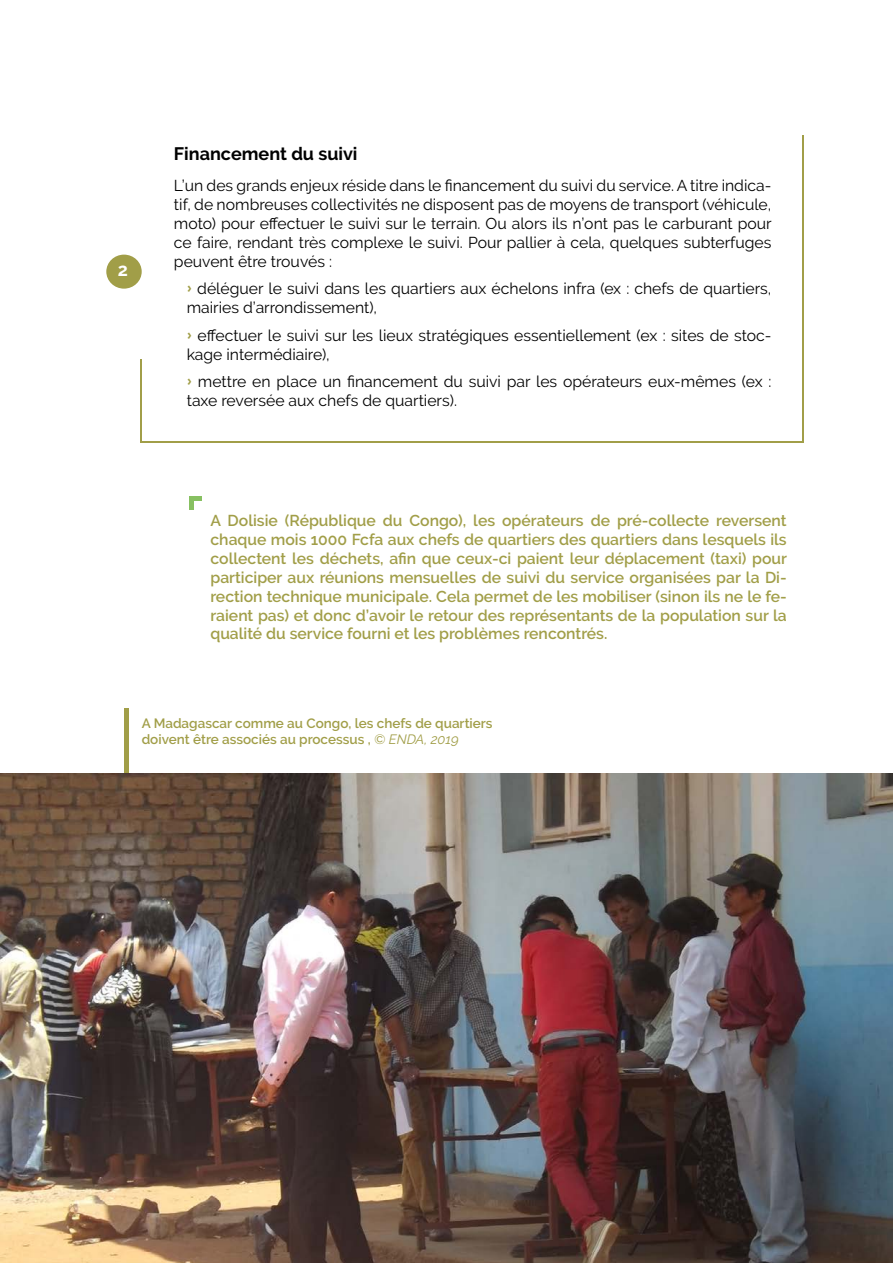
<style>
.page{position:relative;width:893px;height:1263px;background:#fff}
.page>*{position:absolute;margin:0;border:0;box-sizing:border-box;transform-origin:0 0}
.t1{font:700 18px "Raleway";color:#000}
.t2{font:700 18px "Raleway";color:#fff}
.t3{font:15.75px/18.9px "Raleway";color:#000}
.t4{font:600 15.75px/18.9px "Raleway";color:#a19e48;text-align:justify}
.t5{font:600 13.5px/16.2px "Raleway";color:#a19e48}
.s1{font-family:"Stencil";color:#a19e48}
.s2{font-weight:400;font-style:italic}
</style>
<div class="page">
<hr style="left:124px;top:708px;width:4px;height:71px;background:#a19e48">
<div style="left:106px;top:255px;width:36px;height:34px;background:#a19e48;border-radius:50%"></div>
<hr style="left:142px;top:441px;width:660px;height:1px;background:#a19e48">
<hr style="left:802px;top:135px;width:1px;height:307px;background:#a19e48">
<hr style="left:141px;top:359px;width:1px;height:83px;background:#a19e48">
<hr style="left:189px;top:497px;width:13px;height:4px;background:#87c061">
<hr style="left:189px;top:497px;width:4px;height:12px;background:#87c061">
<img style="left:0;top:774px;width:893px;height:489px">
<p class="t2" style="left:118px;top:259px;width:12px">2</p>
<p class="t1" style="left:174px;top:143px;width:185px">Financement du suivi</p>
<p class="t3" style="left:174px;top:176px;width:599px;text-align:justify">L’un des grands enjeux réside dans le financement du suivi du service. A titre indica&shy;tif, de nombreuses collectivités ne disposent pas de moyens de transport (véhicule, moto) pour effectuer le suivi sur le terrain. Ou alors ils n’ont pas le carburant pour ce faire, rendant très complexe le suivi. Pour pallier à cela, quelques subterfuges peuvent être trouvés :</p>
<p class="t3" style="left:187px;top:279px;width:586px"><span class="s1">›</span> déléguer le suivi dans les quartiers aux échelons infra (ex : chefs de quartiers, mairies d’arrondissement),</p>
<p class="t3" style="left:187px;top:326px;width:586px"><span class="s1">›</span> effectuer le suivi sur les lieux stratégiques essentiellement (ex : sites de stoc&shy;kage intermédiaire),</p>
<p class="t3" style="left:187px;top:372px;width:586px"><span class="s1">›</span> mettre en place un financement du suivi par les opérateurs eux-mêmes (ex : taxe reversée aux chefs de quartiers).</p>
<p class="t4" style="left:210px;top:511px;width:578px">A Dolisie (République du Congo), les opérateurs de pré-collecte reversent chaque mois 1000 Fcfa aux chefs de quartiers des quartiers dans lesquels ils collectent les déchets, afin que ceux-ci paient leur déplacement (taxi) pour participer aux réunions mensuelles de suivi du service organisées par la Di&shy;rection technique municipale. Cela permet de les mobiliser (sinon ils ne le fe&shy;raient pas) et donc d’avoir le retour des représentants de la population sur la qualité du service fourni et les problèmes rencontrés.</p>
<p class="t5" style="left:142px;top:715px;width:352px">A Madagascar comme au Congo, les chefs de quartiers doivent être associés au processus , <span class="s2">© ENDA, 2019</span></p>
</div>
